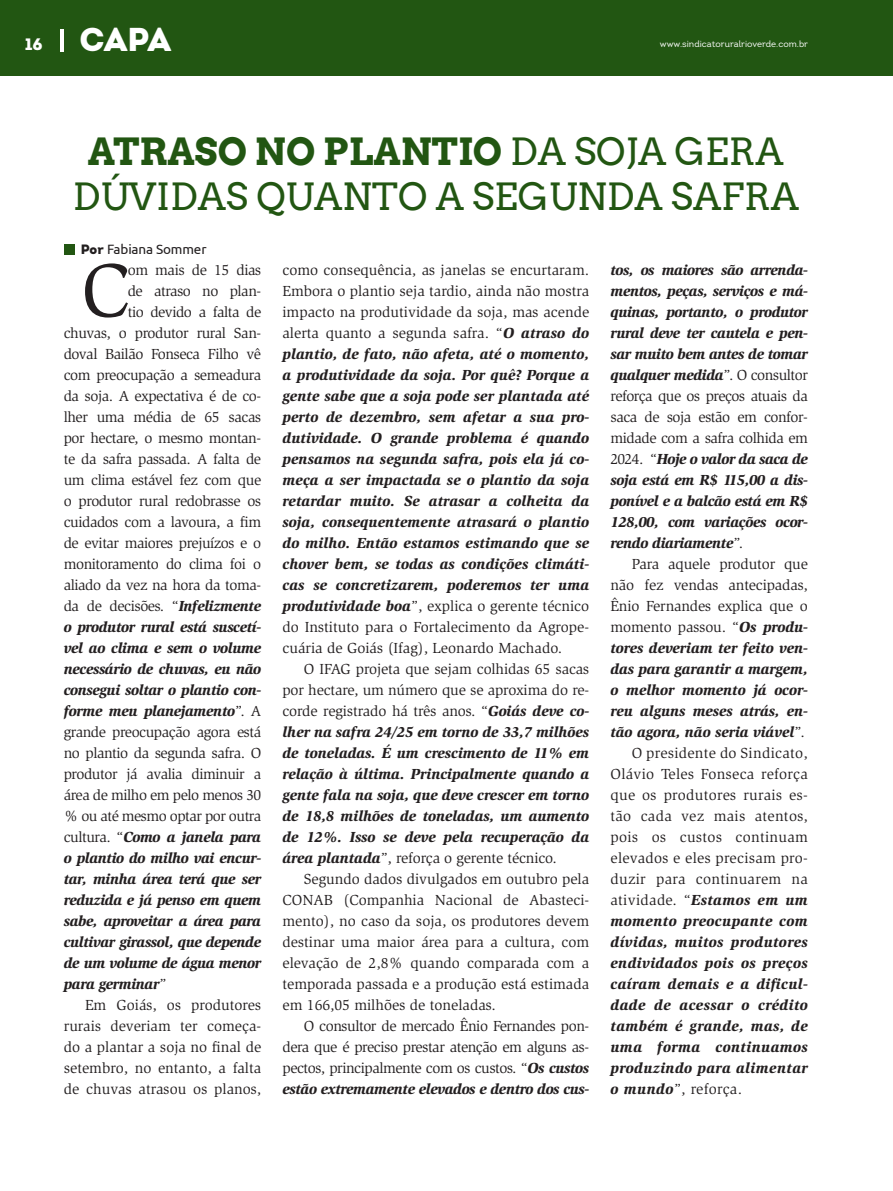
<style>
.page{position:relative;width:893px;height:1191px;background:#fff}
.page>*{position:absolute;margin:0;border:0;box-sizing:border-box;transform-origin:0 0}
.t1{font:77.7px "Slimbach Std";color:#231f20}
.t2{font:37.5px/45px "Arvo";color:#225612;text-align:center}
.t3{font:33px "Intro Black Alt";color:#fff}
.t4{font:italic 900 15px/21px "Slimbach Std";letter-spacing:-.01em;color:#231f20;text-align:justify}
.t5{font:15px/21px "Slimbach Std";letter-spacing:-.03em;color:#231f20;text-align:justify}
.t6{font:italic 900 15px "Slimbach Std";letter-spacing:-.03em;color:#231f20}
.t7{font:15px "Slimbach Std";letter-spacing:.02em;color:#231f20}
.t8{font:italic 900 15px "Slimbach Std";letter-spacing:.02em;color:#231f20}
.t9{font:15px "Slimbach Std";color:#231f20}
.t10{font:15px "Slimbach Std";letter-spacing:-.01em;color:#231f20}
.t11{font:13.5px "Ubuntu";letter-spacing:-.01em;color:#231f20}
.t12{font:9px "Intro";color:#fff}
.s1{font-size:16.5px}
.s2{font-weight:700}
.s3{font-family:"Intro";font-weight:900}
.s4{font-weight:400;font-style:normal}
.s5{font-weight:900;font-style:italic}
</style>
<div class="page">
<div style="left:0;top:0;width:893px;height:75px;background:#225612"></div>
<hr style="left:60px;top:29px;width:4px;height:22px;background:#fff">
<div style="left:64px;top:245px;width:10px;height:10px;background:#225612"></div>
<h3 class="t3" style="left:25px;top:18px;width:148px"><span class="s1">16</span> CAPA</h3>
<p class="t12" style="left:660px;top:39px;width:150px">www.sindicatoruralrioverde.com.br</p>
<h2 class="t2" style="left:73px;top:130px;width:728px"><span class="s2">ATRASO NO PLANTIO</span> DA SOJA GERA<br>DÚVIDAS QUANTO A SEGUNDA SAFRA</h2>
<p class="t11" style="left:81px;top:241px;width:127px"><span class="s3">Por</span> Fabiana Sommer</p>
<h1 class="t1" style="left:81px;top:246px;width:50px">C</h1>
<p class="t5" style="left:128px;top:259px;width:135px">om mais de 15 dias</p>
<p class="t4" style="left:282px;top:259px;width:308px"><span class="s4">como consequência, as janelas se encurtaram.<br>Embora o plantio seja tardio, ainda não mostra impacto na produtividade da soja, mas acende alerta quanto a segunda safra. “</span>O atraso do plantio, de fato, não afeta, até o momento, a produtividade da soja. Por quê? Porque a gente sabe que a soja pode ser plantada até perto de dezembro, sem afetar a sua pro&shy;dutividade. O grande problema é quando pensamos na segunda safra, pois ela já co&shy;meça a ser impactada se o plantio da soja retardar muito. Se atrasar a colheita da soja, consequentemente atrasará o plantio do milho. Então estamos estimando que se chover bem, se todas as condições climáti&shy;cas se concretizarem, poderemos ter uma produtividade boa<span class="s4">”, explica o gerente técnico do Instituto para o Fortalecimento da Agrope&shy;cuária de Goiás (Ifag), Leonardo Machado.</span></p>
<p class="t4" style="left:282px;top:658px;width:308px;text-indent:21px"><span class="s4">O IFAG projeta que sejam colhidas 65 sacas por hectare, um número que se aproxima do re&shy;corde registrado há três anos. “</span>Goiás deve co&shy;lher na safra 24/25 em torno de 33,7 milhões de toneladas. É um crescimento de 11% em relação à última. Principalmente quando a gente fala na soja, que deve crescer em torno de 18,8 milhões de toneladas, um aumento de 12%. Isso se deve pela recuperação da área plantada<span class="s4">”, reforça o gerente técnico.</span></p>
<p class="t5" style="left:282px;top:868px;width:308px;text-indent:21px">Segundo dados divulgados em outubro pela CONAB (Companhia Nacional de Abasteci&shy;mento), no caso da soja, os produtores devem destinar uma maior área para a cultura, com elevação de 2,8% quando comparada com a temporada passada e a produção está estimada em 166,05 milhões de toneladas.</p>
<p class="t5" style="left:282px;top:1015px;width:308px;text-indent:21px">O consultor de mercado Ênio Fernandes pon&shy;dera que é preciso prestar atenção em alguns as&shy;pectos, principalmente com os custos. “<span class="s5">Os custos estão extremamente elevados e dentro dos cus-</span></p>
<p class="t4" style="left:610px;top:259px;width:199px">tos, os maiores são arrenda&shy;mentos, peças, serviços e má&shy;quinas, portanto, o produtor rural deve ter cautela e pen&shy;sar muito bem antes de tomar qualquer medida<span class="s4">”. O consultor reforça que os preços atuais da saca de soja estão em confor&shy;midade com a safra colhida em 2024. “</span>Hoje o valor da saca de soja está em R$ 115,00 a dis&shy;ponível e a balcão está em R$ 128,00, com variações ocor&shy;rendo diariamente<span class="s4">”.</span></p>
<p class="t10" style="left:632px;top:555px;width:178px">Para aquele produtor que</p>
<p class="t10" style="left:610px;top:576px;width:199px">não fez vendas antecipadas,</p>
<p class="t10" style="left:610px;top:597px;width:199px">Ênio Fernandes explica que o</p>
<p class="t10" style="left:610px;top:618px;width:199px">momento passou. “<span class="s5">Os produ-</span></p>
<p class="t4" style="left:610px;top:637px;width:199px">tores deveriam ter feito ven-</p>
<p class="t4" style="left:610px;top:658px;width:199px">das para garantir a margem,</p>
<p class="t4" style="left:610px;top:679px;width:199px">o melhor momento já ocor-</p>
<p class="t4" style="left:610px;top:700px;width:199px">reu alguns meses atrás, en-</p>
<p class="t4" style="left:610px;top:721px;width:196px">tão agora, não seria viável<span class="s4">”.</span></p>
<p class="t7" style="left:632px;top:744px;width:178px">O presidente do Sindicato,</p>
<p class="t7" style="left:610px;top:765px;width:199px">Olávio Teles Fonseca reforça</p>
<p class="t7" style="left:610px;top:786px;width:199px">que os produtores rurais es-</p>
<p class="t7" style="left:610px;top:807px;width:199px">tão cada vez mais atentos,</p>
<p class="t7" style="left:610px;top:828px;width:199px">pois os custos continuam</p>
<p class="t7" style="left:610px;top:849px;width:199px">elevados e eles precisam pro-</p>
<p class="t7" style="left:610px;top:870px;width:199px">duzir para continuarem na</p>
<p class="t7" style="left:610px;top:891px;width:199px">atividade. “<span class="s5">Estamos em um</span></p>
<p class="t8" style="left:610px;top:911px;width:199px">momento preocupante com</p>
<p class="t8" style="left:610px;top:932px;width:199px">dívidas, muitos produtores</p>
<p class="t8" style="left:610px;top:953px;width:199px">endividados pois os preços</p>
<p class="t8" style="left:610px;top:974px;width:199px">caíram demais e a dificul-</p>
<p class="t8" style="left:610px;top:995px;width:199px">dade de acessar o crédito</p>
<p class="t8" style="left:610px;top:1016px;width:199px">também é grande, mas, de</p>
<p class="t8" style="left:610px;top:1037px;width:199px">uma forma continuamos</p>
<p class="t8" style="left:610px;top:1058px;width:199px">produzindo para alimentar</p>
<p class="t7" style="left:610px;top:1080px;width:133px"><span class="s5">o mundo</span>”, reforça.</p>
<p class="t5" style="left:128px;top:280px;width:135px">de atraso no plan-</p>
<p class="t5" style="left:128px;top:301px;width:135px">tio devido a falta de</p>
<p class="t5" style="left:64px;top:322px;width:199px">chuvas, o produtor rural San-</p>
<p class="t5" style="left:64px;top:343px;width:199px">doval Bailão Fonseca Filho vê</p>
<p class="t5" style="left:64px;top:364px;width:199px">com preocupação a semeadura</p>
<p class="t5" style="left:64px;top:385px;width:199px">da soja. A expectativa é de co-</p>
<p class="t5" style="left:64px;top:406px;width:199px">lher uma média de 65 sacas</p>
<p class="t5" style="left:64px;top:427px;width:199px">por hectare, o mesmo montan-</p>
<p class="t5" style="left:64px;top:448px;width:199px">te da safra passada. A falta de</p>
<p class="t5" style="left:64px;top:469px;width:199px">um clima estável fez com que</p>
<p class="t5" style="left:64px;top:490px;width:199px">o produtor rural redobrasse os</p>
<p class="t5" style="left:64px;top:511px;width:199px">cuidados com a lavoura, a fim</p>
<p class="t5" style="left:64px;top:532px;width:199px">de evitar maiores prejuízos e o</p>
<p class="t5" style="left:64px;top:553px;width:199px">monitoramento do clima foi o</p>
<p class="t5" style="left:64px;top:574px;width:199px">aliado da vez na hora da toma-</p>
<p class="t5" style="left:64px;top:595px;width:199px">da de decisões. “<span class="s5">Infelizmente</span></p>
<p class="t6" style="left:64px;top:617px;width:199px">o produtor rural está suscetí-</p>
<p class="t6" style="left:64px;top:638px;width:199px">vel ao clima e sem o volume</p>
<p class="t6" style="left:64px;top:659px;width:199px">necessário de chuvas, eu não</p>
<p class="t6" style="left:64px;top:680px;width:199px">consegui soltar o plantio con-</p>
<p class="t6" style="left:64px;top:701px;width:199px">forme meu planejamento<span class="s4">”. A</span></p>
<p class="t5" style="left:64px;top:721px;width:199px">grande preocupação agora está</p>
<p class="t5" style="left:64px;top:742px;width:199px">no plantio da segunda safra. O</p>
<p class="t5" style="left:64px;top:763px;width:199px">produtor já avalia diminuir a</p>
<p class="t5" style="left:64px;top:784px;width:199px">área de milho em pelo menos 30</p>
<p class="t5" style="left:64px;top:805px;width:199px">% ou até mesmo optar por outra</p>
<p class="t6" style="left:64px;top:827px;width:199px"><span class="s4">cultura. “</span>Como a janela para</p>
<p class="t6" style="left:64px;top:848px;width:199px">o plantio do milho vai encur-</p>
<p class="t6" style="left:64px;top:869px;width:199px">tar, minha área terá que ser</p>
<p class="t6" style="left:64px;top:890px;width:199px">reduzida e já penso em quem</p>
<p class="t6" style="left:64px;top:911px;width:199px">sabe, aproveitar a área para</p>
<p class="t6" style="left:64px;top:932px;width:199px">cultivar girassol, que depende</p>
<p class="t6" style="left:64px;top:953px;width:199px">de um volume de água menor</p>
<p class="t6" style="left:64px;top:974px;width:104px">para germinar<span class="s4">”</span></p>
<p class="t9" style="left:85px;top:996px;width:178px">Em Goiás, os produtores</p>
<p class="t9" style="left:64px;top:1017px;width:199px">rurais deveriam ter começa-</p>
<p class="t9" style="left:64px;top:1038px;width:199px">do a plantar a soja no final de</p>
<p class="t9" style="left:64px;top:1059px;width:199px">setembro, no entanto, a falta</p>
<p class="t9" style="left:64px;top:1080px;width:199px">de chuvas atrasou os planos,</p>
</div>
